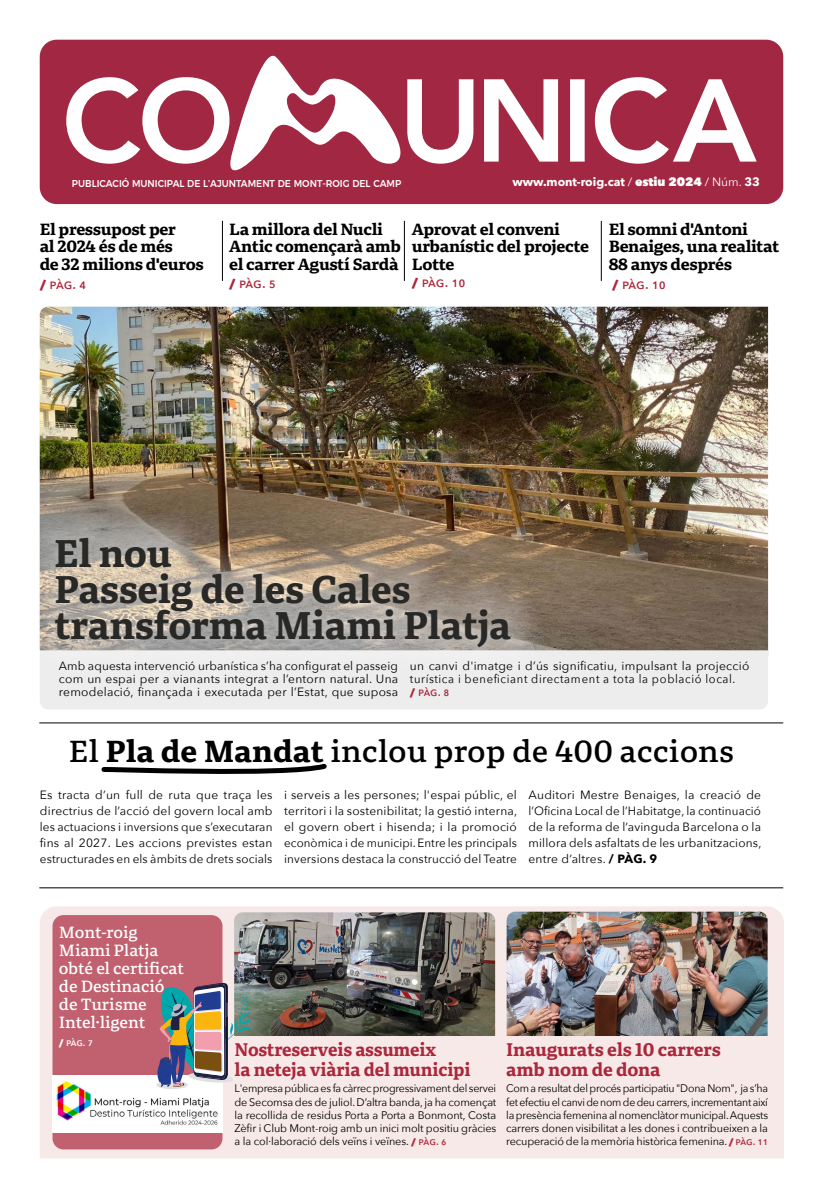
<style>
.page{position:relative;width:823px;height:1191px;background:#fff}
.page>*{position:absolute;margin:0;border:0;box-sizing:border-box;transform-origin:0 0}
.t1{font:700 38px/36px "Portada Text";letter-spacing:-.01em;color:#282827}
.t2{font:30px "Portada Text Bk";color:#000}
.t3{font:700 18px/20px "Portada Text";letter-spacing:-.01em;color:#ab273b;scale:.94 1}
.t4{font:700 18px/20px "Portada Text";letter-spacing:-.01em;color:#ab273b}
.t5{font:700 16px/17.5px "Portada Text";letter-spacing:-.02em;color:#000}
.t6{font:16px/18px "Portada Text Bk";letter-spacing:-.01em;color:#fff}
.t7{font:500 14px "Avenir Next";color:#ab273b}
.t8{font:12px/16px "Avenir Next";letter-spacing:.02em;color:#000;text-align:justify}
.t9{font:12px/13.2px "Avenir Next";letter-spacing:.04em;color:#000}
.t10{font:700 12px "Avenir Next";letter-spacing:-.005em;color:#fff}
.t11{font:11px/13.2px "Avenir Next";letter-spacing:-.01em;color:#000;text-align:justify;scale:.96 1}
.t12{font:500 10.7px "Avenir Next";color:#fff}
.t13{font:500 10px "Montserrat";color:#fff;scale:.92 1}
.s1{font-weight:400}
.s2{font-weight:800}
.s3{font-weight:800;font-size:13.6px}
.s4{font-weight:500;color:#ab273b}
.s5{font-family:"Portada Text";font-weight:700}
.s6{font-weight:700}
.s7{font-weight:500;font-size:10.7px;color:#ab273b}
</style>
<div class="page">
<div style="left:40px;top:906px;width:743px;height:252px;background:#f7e9e8"></div>
<div style="left:52px;top:915px;width:170px;height:234px;background:#c1616f;border-radius:11px"></div>
<img style="left:40px;top:307px;width:727px;height:343px">
<div style="left:40px;top:40px;width:742px;height:164px;background:#a12742;border-radius:17px"></div>
<svg style="left:407px;top:79px;width:66px;height:85px"></svg>
<svg style="left:66px;top:55px;width:335px;height:116px"></svg>
<svg style="left:594px;top:77px;width:162px;height:87px"></svg>
<svg style="left:570px;top:79px;width:14px;height:83px"></svg>
<svg style="left:484px;top:79px;width:73px;height:83px"></svg>
<img style="left:506px;top:911px;width:261px;height:125px">
<div style="left:40px;top:650px;width:727px;height:59px;background:#ededed"></div>
<hr style="left:222px;top:221px;width:1px;height:60px;background:#000">
<hr style="left:404px;top:221px;width:1px;height:60px;background:#000">
<hr style="left:600px;top:221px;width:1px;height:60px;background:#000">
<div style="left:21px;top:504px;width:523px;height:177px;background:#fff;opacity:.6"></div>
<hr style="left:39px;top:722px;width:743px;height:1px;background:#000">
<hr style="left:39px;top:887px;width:743px;height:1px;background:#000">
<img style="left:52px;top:1075px;width:170px;height:57px">
<div style="left:156px;top:1080px;width:32px;height:9px;background:#e0e0e3;border-radius:50%"></div>
<img style="left:157px;top:912px;width:338px;height:175px">
<svg style="left:101px;top:763px;width:226px;height:11px"></svg>
<p class="t13" style="left:72px;top:175px;width:359px">PUBLICACIÓ MUNICIPAL DE L’AJUNTAMENT DE MONT-ROIG DEL CAMP</p>
<p class="t10" style="left:512px;top:172px;width:249px">www.mont-roig.cat <span class="s1">/</span> <span class="s2">estiu 2024</span> <span class="s1">/ Núm.</span> 33</p>
<h3 class="t5" style="left:40px;top:220px;width:165px">El pressupost per<br>al 2024 és de més<br>de 32 milions d'euros</h3>
<p class="t7" style="left:40px;top:272px;width:48px"><span class="s3">/</span> pàg. 4</p>
<h3 class="t5" style="left:229px;top:220px;width:173px">La millora del Nucli<br>Antic començarà amb el carrer Agustí Sardà</h3>
<p class="t7" style="left:229px;top:271px;width:48px"><span class="s3">/</span> pàg. 5</p>
<h3 class="t5" style="left:411px;top:220px;width:179px">Aprovat el conveni urbanístic del projecte<br>Lotte</h3>
<p class="t7" style="left:411px;top:270px;width:55px"><span class="s3">/</span> pàg. 10</p>
<h3 class="t5" style="left:608px;top:220px;width:172px">El somni d'Antoni<br>Benaiges, una realitat<br>88 anys després</h3>
<p class="t7" style="left:611px;top:272px;width:55px"><span class="s3">/</span> pàg. 10</p>
<h1 class="t1" style="left:54px;top:534px;width:458px">El nou<br>Passeig de les Cales transforma Miami Platja</h1>
<p class="t8" style="left:59px;top:658px;width:341px;line-height:13.2px">Amb aquesta intervenció urbanística s’ha configurat el passeig com un espai per a vianants integrat a l’entorn natural. Una remodelació, finançada i executada per l’Estat, que suposa</p>
<p class="t9" style="left:409px;top:658px;width:341px">un canvi d'imatge i d’ús significatiu, impulsant la projecció turística i beneficiant directament a tota la població local.<br><sub>/</sub> <span class="s4">pàg. 8</span></p>
<h2 class="t2" style="left:68px;top:730px;width:667px">El <span class="s5">Pla de Mandat</span> inclou prop de 400 accions</h2>
<p class="t8" style="left:40px;top:786px;width:234px">Es tracta d’un full de ruta que traça les directrius de l’acció del govern local amb les actuacions i inversions que s’executaran fins al 2027. Les accions previstes estan estructurades en els àmbits de drets socials</p>
<p class="t8" style="left:284px;top:786px;width:234px">i serveis a les persones; l'espai públic, el territori i la sostenibilitat; la gestió interna, el govern obert i hisenda; i la promoció econòmica i de municipi. Entre les principals inversions destaca la construcció del Teatre</p>
<p class="t8" style="left:528px;top:786px;width:234px">Auditori Mestre Benaiges, la creació de l’Oficina Local de l’Habitatge, la continuació de la reforma de l’avinguda Barcelona o la millora dels asfaltats de les urbanitzacions, entre d’altres. <span class="s6">/ PÀG. 9</span></p>
<h3 class="t6" style="left:59px;top:922px;width:127px">Mont-roig<br>Miami Platja obté el certificat de Destinació de Turisme<br>Intel·ligent</h3>
<p class="t12" style="left:59px;top:1033px;width:36px"><sub>/</sub> pàg. 7</p>
<h3 class="t3" style="left:234px;top:1038px;width:252px">Nostreserveis assumeix<br>la neteja viària del municipi</h3>
<h3 class="t4" style="left:506px;top:1038px;width:216px">Inaugurats els 10 carrers amb nom de dona</h3>
<p class="t11" style="left:234px;top:1081px;width:274px">L'empresa pública es fa càrrec progressivament del servei de Secomsa des de juliol. D’altra banda, ja ha començat la recollida de residus Porta a Porta a Bonmont, Costa Zèfir i Club Mont-roig amb un inici molt positiu gràcies a la col·laboració dels veïns i veïnes. <sub>/</sub> <span class="s7">pàg. 6</span></p>
<p class="t11" style="left:506px;top:1081px;width:274px">Com a resultat del procés participatiu "Dona Nom", ja s’ha fet efectiu el canvi de nom de deu carrers, incrementant així la presència femenina al nomenclàtor municipal. Aquests carrers donen visibilitat a les dones i contribueixen a la recuperació de la memòria històrica femenina. <sub>/</sub> <span class="s7">pàg. 11</span></p>
</div>
